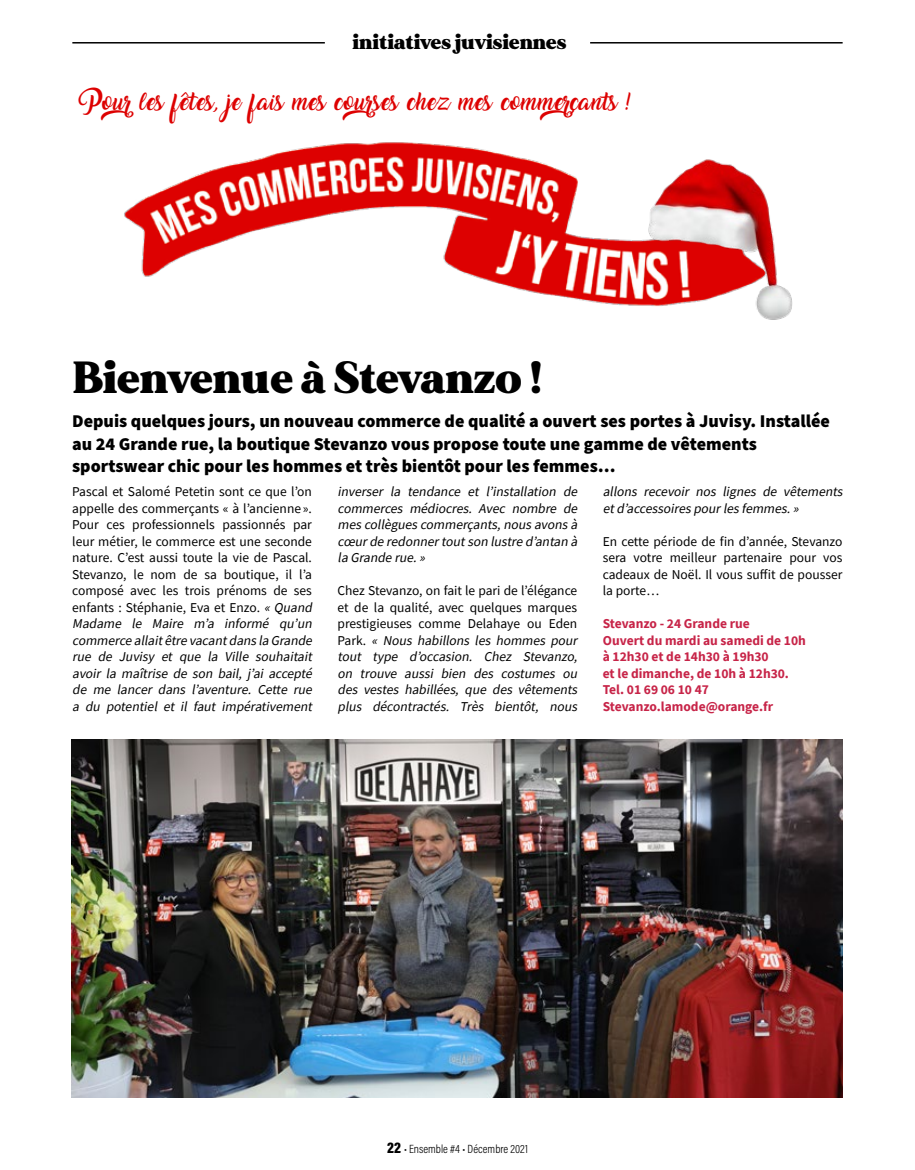
<style>
.page{position:relative;width:915px;height:1170px;background:#fff}
.page>*{position:absolute;margin:0;border:0;box-sizing:border-box;transform-origin:0 0}
.t1{font:900 45px "MADE Mirage";letter-spacing:-.01em;color:#000}
.t2{font:900 21px "MADE Mirage";color:#000}
.t3{font:900 18px/22.5px "Source Sans Pro";color:#000}
.t4{font:15.75px "Amarillo";letter-spacing:.03em;color:#dd0101}
.t5{font:13.5px/16.5px "Source Sans Pro";color:#000}
.t6{font:italic 13.5px/16.5px "Source Sans Pro";color:#000}
.t7{font:700 13.5px/16.5px "Source Sans Pro";color:#c72448}
.t8{font:12px "Acumin Variable Concept";color:#000}
.s1{font-style:italic}
.s2{font-style:normal}
.s3{font-size:15.75px}
</style>
<div class="page">
<img style="left:72px;top:739px;width:770px;height:358px">
<img style="left:124px;top:142px;width:509px;height:164px">
<img style="left:633px;top:159px;width:159px;height:161px">
<hr style="left:72px;top:42px;width:253px;height:2px;background:#000">
<hr style="left:590px;top:42px;width:252px;height:2px;background:#000">
<h2 class="t2" style="left:352px;top:27px;width:215px">initiatives juvisiennes</h2>
<p class="t4" style="left:78px;top:95px;width:553px">Pourles fêtes, je fais mes courses chez mes commerçants !</p>
<h1 class="t1" style="left:72px;top:347px;width:471px">Bienvenue à Stevanzo !</h1>
<p class="t3" style="left:72px;top:410px;width:759px">Depuis quelques jours, un nouveau commerce de qualité a ouvert ses portes à Juvisy. Installée au 24 Grande rue, la boutique Stevanzo vous propose toute une gamme de vêtements sportswear chic pour les hommes et très bientôt pour les femmes…</p>
<p class="t5" style="left:72px;top:483px;width:244px">Pascal et Salomé Petetin sont ce que l’on appelle des commerçants « à l’ancienne ».<br>Pour ces professionnels passionnés par leur métier, le commerce est une seconde nature. C’est aussi toute la vie de Pascal.<br>Stevanzo, le nom de sa boutique, il l’a composé avec les trois prénoms de ses enfants : Stéphanie, Eva et Enzo. <span class="s1">« Quand Madame le Maire m’a informé qu’un commerce allaitêtre vacantdans la Grande rue de Juvisy et que la Ville souhaitait avoir la maîtrise de son bail, j ’ai accepté de me lancer dans l’aventure. Cette rue a du potentiel et il faut impérativement</span></p>
<p class="t6" style="left:337px;top:483px;width:244px;text-align:justify">inverser la tendance et l’installation de commerces médiocres. Avec nombre de mes collègues commerçants,nous avons à cœurde redonnertoutson lustre d’antan à la Grande rue.»</p>
<p class="t6" style="left:337px;top:582px;width:244px"><span class="s2">Chez Stevanzo, on fait le pari de l’élégance et de la qualité, avec quelques marques prestigieuses comme Delahaye ou Eden Pa r k .</span> « Nous habillons les hommes pour tout type d’occasion. Chez Stevanzo, on trouve aussi bien des costumes ou des vestes habillées, que des vêtements plus décontractés. Très bientôt, nous</p>
<p class="t6" style="left:602px;top:483px;width:244px">allons recevoir nos lignes de vêtements etd’accessoires pourles femmes.»</p>
<p class="t5" style="left:602px;top:532px;width:241px;text-align:justify">En cette période de fin d’année, Stevanzo sera votre meilleur partenaire pour vos cadeaux de Noël. Il vous suffit de pousser la porte…</p>
<p class="t7" style="left:602px;top:615px;width:204px">Stevanzo - 24 Grande rue<br>Ouvert du mardi au samedi de 10h à 12h30 et de 14h30 à 19h30<br>et le dimanche, de 10h à 12h30.<br>Tel. 01 69 06 10 47<br>Stevanzo.lamode@orange.fr</p>
<p class="t8" style="left:387px;top:1140px;width:142px"><span class="s3">22</span> • Ensemble #4 • Décembre 2021</p>
</div>
